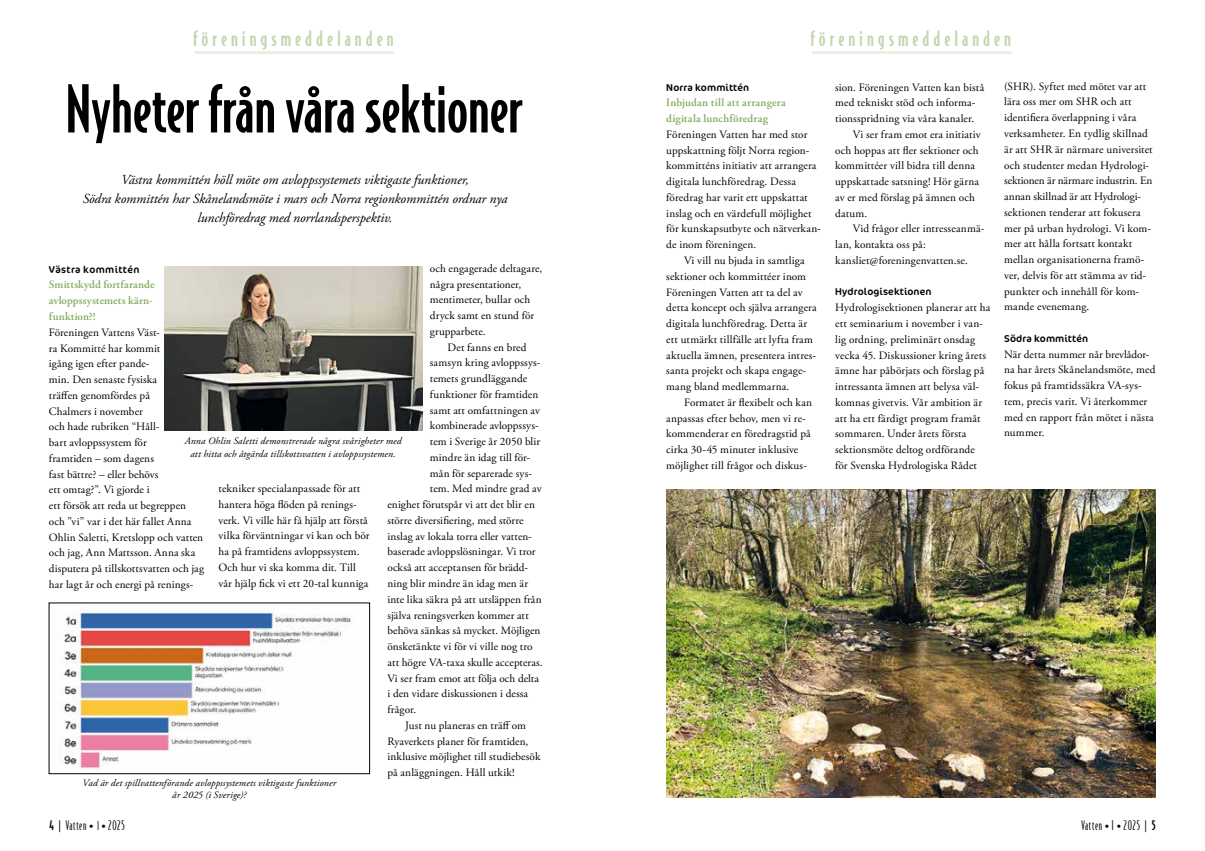
<style>
.page{position:relative;width:1205px;height:851px;background:#fff}
.page>*{position:absolute;margin:0;border:0;box-sizing:border-box;transform-origin:0 0}
.t1{font:500 62.5px "Bodega Sans";letter-spacing:-.005em;color:#000}
.t2{font:500 20px "Bodega Sans";letter-spacing:.2em;color:#c2d6b0}
.t3{font:italic 13.75px/18.8px "Adobe Garamond Pro";letter-spacing:-.005em;color:#000;text-align:center}
.t4{font:300 12.5px "Bodega Sans";letter-spacing:.05em;color:#000}
.t5{font:11.25px/15.8px "Adobe Garamond Pro";letter-spacing:.01em;color:#000}
.t6{font:600 11.25px/15.8px "Adobe Garamond Pro";letter-spacing:.015em;color:#83ae60}
.t7{font:italic 10px/12.5px "Adobe Garamond Pro";letter-spacing:.015em;color:#000;text-align:center}
.t8{font:10px "Cocon Pro";letter-spacing:.015em;color:#000}
.t9{font:10px "Cocon Pro";letter-spacing:.04em;color:#000}
.s1{font-weight:500}
.s2{font-family:"Adobe Garamond Pro";font-weight:400;font-size:11.25px}
.s3{font-size:11.25px}
</style>
<div class="page">
<hr style="left:195px;top:51px;width:199px;height:3px;background:#e7efdf">
<hr style="left:812px;top:51px;width:199px;height:3px;background:#e7efdf">
<img style="left:60px;top:607px;width:291px;height:162px">
<img style="left:165px;top:266px;width:258px;height:165px">
<img style="left:666px;top:489px;width:489px;height:308px">
<h2 class="t2" style="left:193px;top:27px;width:202px">föreningsmeddelanden</h2>
<h2 class="t2" style="left:810px;top:27px;width:202px">föreningsmeddelanden</h2>
<h1 class="t1" style="left:65px;top:71px;width:458px">Nyheter från våra sektioner</h1>
<p class="t3" style="left:83px;top:171px;width:426px">Västra kommittén höll möte om avloppssystemets viktigaste funktioner,<br>Södra kommittén har Skånelandsmöte i mars och Norra regionkommittén ordnar nya lunchföredrag med norrlandsperspektiv.</p>
<p class="t9" style="left:49px;top:262px;width:92px">Västra kommittén</p>
<p class="t6" style="left:49px;top:277px;width:107px">Smittskydd fortfarande avloppssystemets kärn&shy;funktion?!</p>
<p class="t5" style="left:49px;top:324px;width:157px">Föreningen Vattens Väst-<br>ra Kommitté har kommit<br>igång igen efter pande-<br>min. Den senaste fysiska<br>träffen genomfördes på<br>Chalmers i november<br>och hade rubriken “Håll-<br>bart avloppssystem för<br>framtiden – som dagens<br>fast bättre? – eller behövs<br>ett omtag?”. Vi gjorde i<br>ett försök att reda ut begreppen och ”vi” var i det här fallet Anna<br>Ohlin Saletti, Kretslopp och vatten och jag, Ann Mattsson. Anna ska disputera på tillskottsvatten och jag har lagt år och energi på renings-</p>
<p class="t5" style="left:1004px;top:79px;width:150px">(SHR). Syftet med mötet var att lära oss mer om SHR och att identifiera överlappning i våra verksamheter. En tydlig skillnad är att SHR är närmare universitet och studenter medan Hydrologi&shy;sektionen är närmare industrin. En annan skillnad är att Hydrologi&shy;sektionen tenderar att fokusera mer på urban hydrologi. Vi kom&shy;mer att hålla fortsatt kontakt mellan organisationerna framö&shy;ver, delvis för att stämma av tid&shy;punkter och innehåll för kom&shy;mande evenemang.</p>
<p class="t8" style="left:1004px;top:332px;width:85px">Södra kommittén</p>
<p class="t5" style="left:1004px;top:346px;width:153px">När detta nummer når brevlådor&shy;na har årets Skånelandsmöte, med fokus på framtidssäkra VA-sys&shy;tem, precis varit. Vi återkommer med en rapport från mötet i nästa nummer.</p>
<p class="t5" style="left:835px;top:79px;width:150px">sion. Föreningen Vatten kan bistå</p>
<p class="t5" style="left:835px;top:95px;width:142px">med tekniskt stöd och informa-</p>
<p class="t5" style="left:835px;top:111px;width:141px">tionsspridning via våra kanaler.</p>
<p class="t5" style="left:853px;top:127px;width:129px">Vi ser fram emot era initiativ</p>
<p class="t5" style="left:835px;top:142px;width:145px">och hoppas att fler sektioner och</p>
<p class="t5" style="left:835px;top:158px;width:141px">kommittéer vill bidra till denna</p>
<p class="t5" style="left:835px;top:174px;width:145px">uppskattade satsning! Hör gärna</p>
<p class="t5" style="left:835px;top:190px;width:141px">av er med förslag på ämnen och</p>
<p class="t5" style="left:835px;top:205px;width:34px">datum.</p>
<p class="t5" style="left:853px;top:221px;width:133px">Vid frågor eller intresseanmä-</p>
<p class="t5" style="left:835px;top:237px;width:92px">lan, kontakta oss på:</p>
<p class="t5" style="left:835px;top:253px;width:134px">kansliet@foreningenvatten.se.</p>
<p class="t8" style="left:835px;top:285px;width:98px">Hydrologisektionen</p>
<p class="t5" style="left:835px;top:300px;width:157px">Hydrologisektionen planerar att ha ett seminarium i november i van&shy;lig ordning, preliminärt onsdag vecka 45. Diskussioner kring årets ämne har påbörjats och förslag på intressanta ämnen att belysa väl&shy;komnas givetvis. Vår ambition är att ha ett färdigt program framåt sommaren. Under årets första sektionsmöte deltog ordförande<br>för Svenska Hydrologiska Rådet</p>
<p class="t8" style="left:666px;top:80px;width:84px">Norra kommittén</p>
<p class="t6" style="left:666px;top:95px;width:121px">Inbjudan till att arrangera digitala lunchföredrag</p>
<p class="t5" style="left:666px;top:127px;width:156px">Föreningen Vatten har med stor uppskattning följt Norra region&shy;kommitténs initiativ att arrangera digitala lunchföredrag. Dessa föredrag har varit ett uppskattat inslag och en värdefull möjlighet för kunskapsutbyte och nätverkan&shy;de inom föreningen.</p>
<p class="t5" style="left:666px;top:253px;width:152px;text-indent:18px">Vi vill nu bjuda in samtliga sektioner och kommittéer inom<br>Föreningen Vatten att ta del av detta koncept och själva arrangera digitala lunchföredrag. Detta är ett utmärkt tillfälle att lyfta fram aktuella ämnen, presentera intres&shy;santa projekt och skapa engage&shy;mang bland medlemmarna.</p>
<p class="t5" style="left:666px;top:395px;width:147px;text-indent:18px">Formatet är flexibelt och kan anpassas efter behov, men vi re&shy;kommenderar en föredragstid på cirka 30-45 minuter inklusive möjlighet till frågor och diskus-</p>
<p class="t5" style="left:430px;top:261px;width:114px">och engagerade deltagare, några presentationer, mentimeter, bullar och dryck samt en stund för grupparbete.</p>
<p class="t5" style="left:448px;top:339px;width:80px">Det fanns en bred</p>
<p class="t5" style="left:430px;top:355px;width:112px">samsyn kring avloppssys-</p>
<p class="t5" style="left:430px;top:371px;width:99px">temets grundläggande</p>
<p class="t5" style="left:430px;top:387px;width:110px">funktioner för framtiden</p>
<p class="t5" style="left:430px;top:402px;width:112px">samt att omfattningen av</p>
<p class="t5" style="left:430px;top:418px;width:110px">kombinerade avloppssys-</p>
<p class="t5" style="left:430px;top:434px;width:112px">tem i Sverige år 2050 blir</p>
<p class="t5" style="left:430px;top:450px;width:102px">mindre än idag till för-</p>
<p class="t5" style="left:430px;top:465px;width:104px">mån för separerade sys-</p>
<p class="t5" style="left:430px;top:481px;width:113px">tem. Med mindre grad av</p>
<p class="t5" style="left:387px;top:497px;width:149px">enighet förutspår vi att det blir en</p>
<p class="t5" style="left:387px;top:513px;width:138px">större diversifiering, med större</p>
<p class="t5" style="left:387px;top:528px;width:146px">inslag av lokala torra eller vatten-</p>
<p class="t5" style="left:387px;top:544px;width:150px">baserade avloppslösningar. Vi tror</p>
<p class="t5" style="left:387px;top:560px;width:142px">också att acceptansen för brädd-</p>
<p class="t5" style="left:387px;top:576px;width:142px">ning blir mindre än idag men är</p>
<p class="t5" style="left:387px;top:591px;width:156px">inte lika säkra på att utsläppen från</p>
<p class="t5" style="left:387px;top:607px;width:143px">själva reningsverken kommer att</p>
<p class="t5" style="left:387px;top:623px;width:154px">behöva sänkas så mycket. Möjligen</p>
<p class="t5" style="left:387px;top:639px;width:147px">önsketänkte vi för vi ville nog tro</p>
<p class="t5" style="left:387px;top:654px;width:157px">att högre VA-taxa skulle accepteras.</p>
<p class="t5" style="left:387px;top:670px;width:153px">Vi ser fram emot att följa och delta</p>
<p class="t5" style="left:387px;top:686px;width:142px">i den vidare diskussionen i dessa</p>
<p class="t5" style="left:387px;top:702px;width:30px">frågor.</p>
<p class="t5" style="left:405px;top:717px;width:122px">Just nu planeras en träff om</p>
<p class="t5" style="left:387px;top:733px;width:142px">Ryaverkets planer för framtiden,</p>
<p class="t5" style="left:387px;top:749px;width:154px">inklusive möjlighet till studiebesök</p>
<p class="t5" style="left:387px;top:765px;width:129px">på anläggningen. Håll utkik!</p>
<p class="t7" style="left:185px;top:435px;width:218px">Anna Ohlin Saletti demonstrerade några svårigheter med att hitta och åtgärda tillskottsvatten i avloppssystemen.</p>
<p class="t5" style="left:219px;top:481px;width:152px">tekniker specialanpassade för att hantera höga flöden på renings&shy;verk. Vi ville här få hjälp att förstå vilka förväntningar vi kan och bör ha på framtidens avloppssystem.<br>Och hur vi ska komma dit. Till vår hjälp fick vi ett 20-tal kunniga</p>
<p class="t7" style="left:83px;top:776px;width:255px">Vad är det spillvattenförande avloppssystemets viktigaste funktioner år 2025 (i Sverige)?</p>
<p class="t4" style="left:50px;top:818px;width:77px"><span class="s1">4</span> | Vatten <span class="s2">•</span> <span class="s3">1</span><span class="s2">•</span> 2025</p>
<p class="t4" style="left:1081px;top:818px;width:76px">Vatten <span class="s2">•</span> 1 <span class="s2">•</span> 2025 | <span class="s1">5</span></p>
</div>
